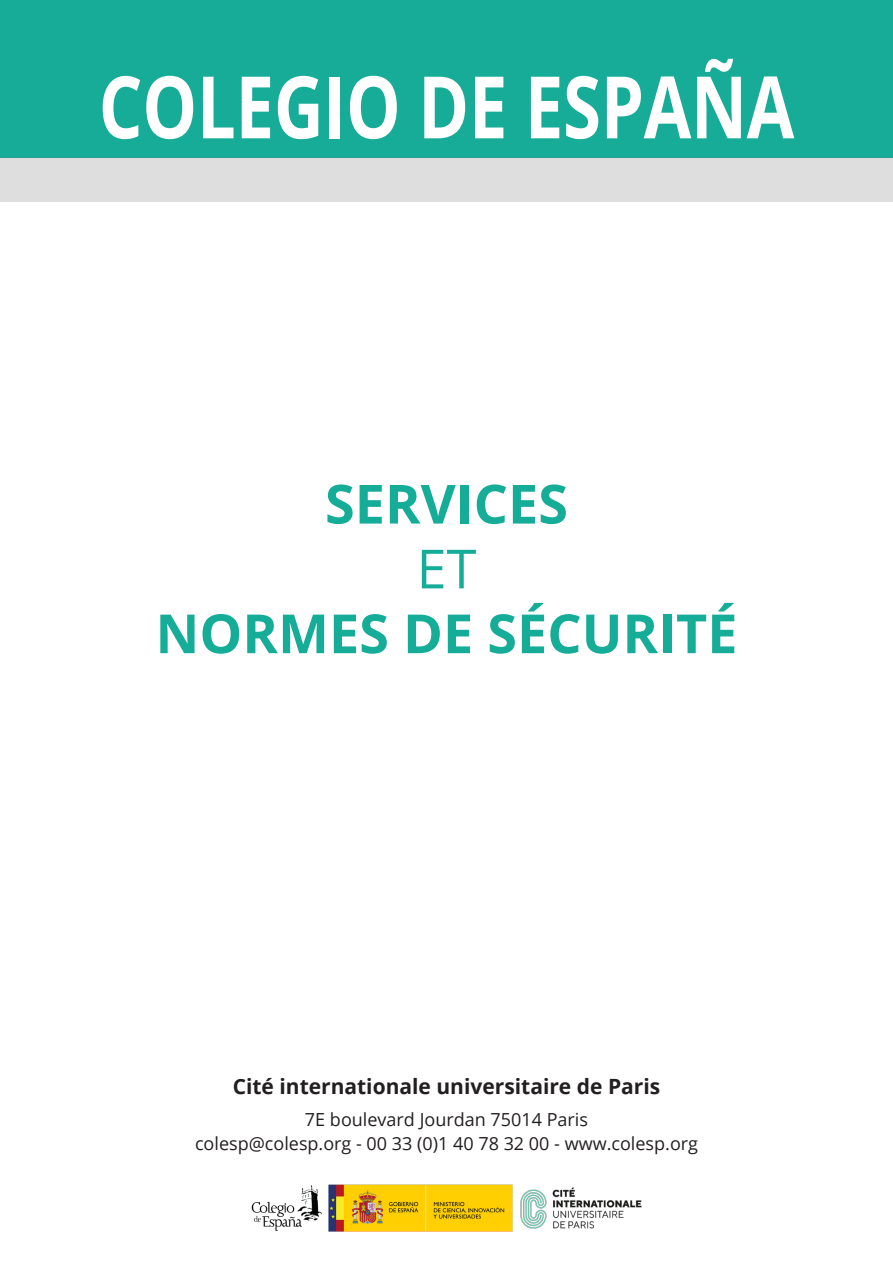
<style>
.page{position:relative;width:893px;height:1263px;background:#fff}
.page>*{position:absolute;margin:0;border:0;box-sizing:border-box;transform-origin:0 0}
.t1{font:700 86.25px "Open Sans";letter-spacing:-.005em;color:#fff;scale:.8 1}
.titre4{font:700 54px "Open Sans";color:#15ac98}
.titre4-2{font:54px "Open Sans";color:#15ac98}
.titre_2{font:700 21px "Open Sans";color:#231f20}
.contenu_1{font:18px "Open Sans";color:#231f20}
</style>
<div class="page">
<div style="left:0;top:0;width:893px;height:157px;background:#16ac98"></div>
<div style="left:0;top:157px;width:893px;height:45px;background:#dedede"></div>
<img style="left:252px;top:1184px;width:389px;height:47px">
<p class="t1" style="left:99px;top:46px;width:871px">COLEGIO DE ESPAÑA</p>
<p class="titre4" style="left:325px;top:466px;width:245px">SERVICES</p>
<p class="titre4-2" style="left:417px;top:532px;width:61px">ET</p>
<p class="titre4" style="left:155px;top:595px;width:583px">NORMES DE SÉCURITÉ</p>
<p class="titre_2" style="left:233px;top:1071px;width:429px">Cité internationale universitaire de Paris</p>
<p class="contenu_1" style="left:305px;top:1107px;width:285px">7E boulevard Jourdan 75014 Paris</p>
<p class="contenu_1" style="left:195px;top:1131px;width:505px">colesp@colesp.org - 00 33 (0)1 40 78 32 00 - www.colesp.org</p>
</div>
